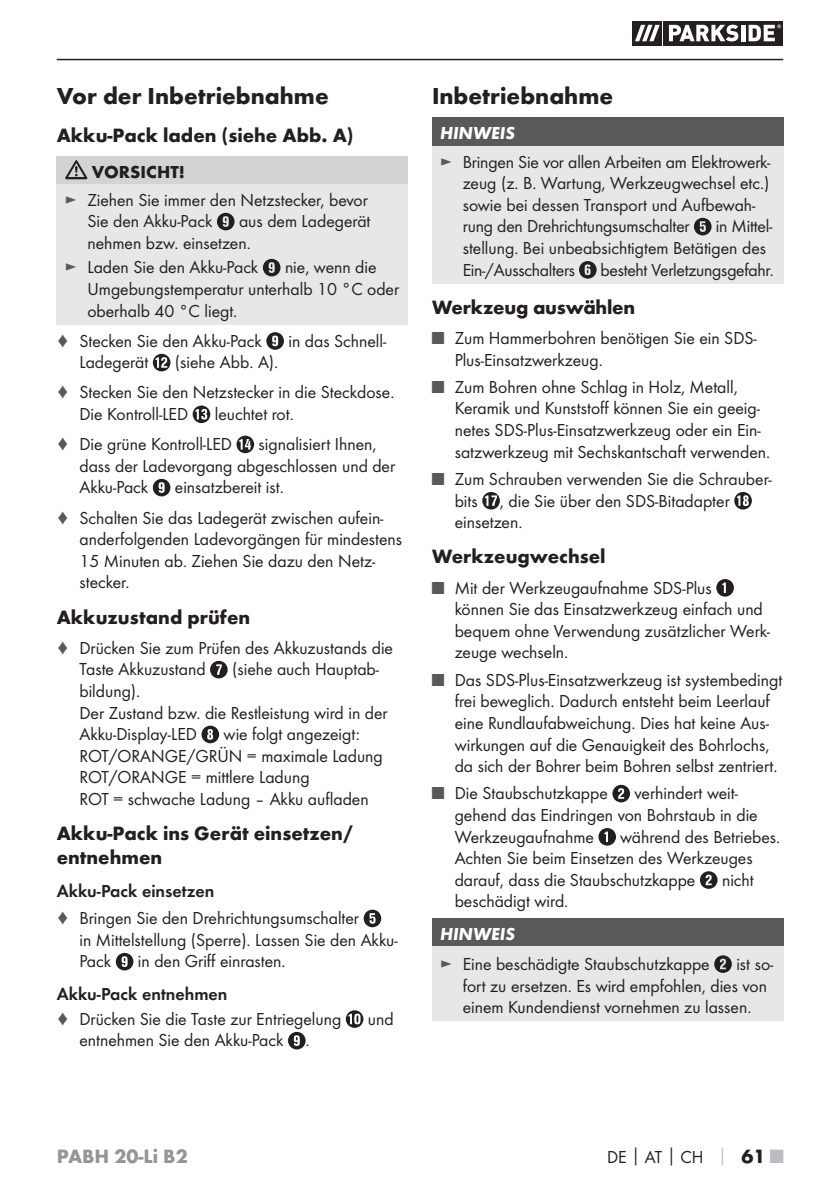
<style>
.page{position:relative;width:840px;height:1191px;background:#fff}
.page>*{position:absolute;margin:0;border:0;box-sizing:border-box;transform-origin:0 0}
.t1{font:700 24px "Futura";color:#231f20}
.t2{font:700 20px/24px "Futura";color:#231f20}
.t3{font:700 20px "Futura";color:#939598}
.t4{font:18px/21.6px "Futura Boo";color:#231f20}
.t5{font:18px "Futura Dem";color:#231f20}
.t6{font:italic 700 18px "Futura";color:#fff}
.t7{font:700 18px "Futura";color:#231f20}
.s1{color:#58595b}
.s2{font-family:"Futura";font-weight:700}
.s3{font-family:"Futura";font-weight:700;color:#bbbdc0}
.s4{font-family:"Futura";font-weight:700;font-size:20px}
.s5{font-family:"Futura";font-weight:700;font-size:20px;color:#bbbdc0}
</style>
<div class="page">
<hr style="left:57px;top:59px;width:725px;height:1px;background:#231f20">
<svg style="left:661px;top:21px;width:1px;height:24px"></svg>
<svg style="left:632px;top:21px;width:29px;height:24px"></svg>
<svg style="left:663px;top:21px;width:119px;height:24px"></svg>
<svg style="left:634px;top:25px;width:25px;height:16px"></svg>
<svg style="left:668px;top:25px;width:70px;height:16px"></svg>
<svg style="left:740px;top:25px;width:4px;height:16px"></svg>
<svg style="left:748px;top:24px;width:32px;height:17px"></svg>
<div style="left:57px;top:156px;width:351px;height:28px;background:#d1d3d4"></div>
<div style="left:57px;top:184px;width:351px;height:141px;background:#e6e7e8"></div>
<svg style="left:65px;top:160px;width:22px;height:19px"></svg>
<svg style="left:217px;top:213px;width:17px;height:17px"></svg>
<svg style="left:263px;top:259px;width:17px;height:17px"></svg>
<svg style="left:266px;top:332px;width:18px;height:18px"></svg>
<svg style="left:153px;top:354px;width:17px;height:17px"></svg>
<svg style="left:192px;top:405px;width:18px;height:18px"></svg>
<svg style="left:236px;top:435px;width:18px;height:18px"></svg>
<svg style="left:153px;top:479px;width:17px;height:17px"></svg>
<svg style="left:210px;top:661px;width:17px;height:17px"></svg>
<svg style="left:201px;top:725px;width:18px;height:18px"></svg>
<svg style="left:363px;top:909px;width:18px;height:18px"></svg>
<svg style="left:116px;top:953px;width:17px;height:17px"></svg>
<svg style="left:345px;top:1010px;width:18px;height:17px"></svg>
<svg style="left:288px;top:1032px;width:17px;height:17px"></svg>
<div style="left:432px;top:118px;width:350px;height:28px;background:#58595b"></div>
<div style="left:432px;top:146px;width:350px;height:138px;background:#e6e7e8"></div>
<svg style="left:694px;top:218px;width:17px;height:17px"></svg>
<svg style="left:579px;top:261px;width:17px;height:18px"></svg>
<svg style="left:482px;top:492px;width:17px;height:17px"></svg>
<svg style="left:734px;top:492px;width:17px;height:17px"></svg>
<svg style="left:716px;top:579px;width:17px;height:17px"></svg>
<svg style="left:612px;top:785px;width:17px;height:17px"></svg>
<svg style="left:598px;top:828px;width:17px;height:17px"></svg>
<svg style="left:700px;top:871px;width:17px;height:18px"></svg>
<div style="left:432px;top:918px;width:350px;height:28px;background:#58595b"></div>
<div style="left:432px;top:946px;width:350px;height:75px;background:#e6e7e8"></div>
<svg style="left:714px;top:955px;width:17px;height:18px"></svg>
<h1 class="t1" style="left:57px;top:87px;width:273px">Vor der Inbetriebnahme</h1>
<p class="t2" style="left:57px;top:125px;width:298px">Akku-Pack laden (siehe Abb. A)</p>
<p class="t7" style="left:92px;top:165px;width:94px">VORSICHT!</p>
<p class="t4" style="left:87px;top:190px;width:282px;text-indent:-23px"><span class="s1">►</span> Ziehen Sie immer den Netzstecker, bevor<br>Sie den Akku-Pack</p>
<p class="t4" style="left:87px;top:211px;width:284px;text-indent:151px">aus dem Ladegerät nehmen bzw. einsetzen.</p>
<p class="t4" style="left:65px;top:257px;width:195px"><span class="s1">►</span> Laden Sie den Akku-Pack</p>
<p class="t4" style="left:87px;top:257px;width:313px;text-indent:197px">nie, wenn die<br>Umgebungstemperatur unterhalb 10 °C oder oberhalb 40 °C liegt.</p>
<p class="t4" style="left:57px;top:331px;width:206px"><span class="s1">♦</span> Stecken Sie den Akku-Pack</p>
<p class="t4" style="left:288px;top:331px;width:99px">in das Schnell-</p>
<p class="t4" style="left:79px;top:352px;width:70px">Ladegerät</p>
<p class="t4" style="left:57px;top:348px;width:339px;line-height:30px;text-align:center">(siehe Abb. A).<br><span class="s1">♦</span> Stecken Sie den Netzstecker in die Steckdose.</p>
<p class="t4" style="left:79px;top:404px;width:110px">Die Kontroll-LED</p>
<p class="t4" style="left:57px;top:400px;width:238px;line-height:30px;text-indent:158px">leuchtet rot. <span class="s1">♦</span> Die grüne Kontroll-LED</p>
<p class="t4" style="left:79px;top:434px;width:317px;text-indent:179px">signalisiert Ihnen, dass der Ladevorgang abgeschlossen und der<br>Akku-Pack</p>
<p class="t4" style="left:57px;top:473px;width:328px;line-height:30px;text-indent:118px">einsatzbereit ist.<br><span class="s1">♦</span> Schalten Sie das Ladegerät zwischen aufein-</p>
<p class="t4" style="left:79px;top:529px;width:324px">anderfolgenden Ladevorgängen für mindestens<br>15 Minuten ab. Ziehen Sie dazu den Netz&shy;stecker.</p>
<p class="t2" style="left:57px;top:607px;width:195px">Akkuzustand prüfen</p>
<p class="t4" style="left:79px;top:638px;width:315px;text-indent:-23px"><span class="s1">♦</span> Drücken Sie zum Prüfen des Akkuzustands die<br>Taste Akkuzustand</p>
<p class="t4" style="left:232px;top:659px;width:148px">(siehe auch Hauptab-</p>
<p class="t4" style="left:79px;top:681px;width:309px">bildung).<br>Der Zustand bzw. die Restleistung wird in der<br>Akku-Display-LED</p>
<p class="t4" style="left:79px;top:724px;width:305px;text-indent:144px">wie folgt angezeigt:<br>ROT/ORANGE/GRÜN = maximale Ladung<br>ROT/ORANGE = mittlere Ladung<br>ROT = schwache Ladung – Akku aufladen</p>
<p class="t2" style="left:57px;top:823px;width:297px">Akku-Pack ins Gerät einsetzen/ entnehmen</p>
<p class="t5" style="left:57px;top:883px;width:159px">Akku-Pack einsetzen</p>
<p class="t4" style="left:79px;top:908px;width:319px;text-indent:-23px"><span class="s1">♦</span> Bringen Sie den Drehrichtungsumschalter<br>in Mittelstellung (Sperre). Lassen Sie den Akku-<br>Pack</p>
<p class="t4" style="left:138px;top:951px;width:149px">in den Griff einrasten.</p>
<p class="t5" style="left:57px;top:986px;width:172px">Akku-Pack entnehmen</p>
<p class="t4" style="left:57px;top:1009px;width:286px"><span class="s1">♦</span> Drücken Sie die Taste zur Entriegelung</p>
<p class="t4" style="left:368px;top:1009px;width:27px">und</p>
<p class="t4" style="left:79px;top:1030px;width:231px">entnehmen Sie den Akku-Pack .</p>
<h1 class="t1" style="left:432px;top:87px;width:182px">Inbetriebnahme</h1>
<p class="t6" style="left:440px;top:127px;width:76px">HINWEIS</p>
<p class="t4" style="left:462px;top:152px;width:309px;text-indent:-23px"><span class="s1">►</span> Bringen Sie vor allen Arbeiten am Elektrowerk&shy;zeug (z. B. Wartung, Werkzeugwechsel etc.) sowie bei dessen Transport und Aufbewah&shy;rung den Drehrichtungsumschalter</p>
<p class="t4" style="left:462px;top:216px;width:311px;text-indent:253px">in Mittel&shy;stellung. Bei unbeabsichtigtem Betätigen des<br>Ein-/Ausschalters</p>
<p class="t4" style="left:600px;top:260px;width:175px">besteht Verletzungsgefahr.</p>
<p class="t2" style="left:432px;top:297px;width:205px">Werkzeug auswählen</p>
<p class="t4" style="left:454px;top:328px;width:303px;text-indent:-23px"><span class="s1">■</span> Zum Hammerbohren benötigen Sie ein SDS-<br>Plus-Einsatzwerkzeug.</p>
<p class="t4" style="left:454px;top:377px;width:317px;text-indent:-23px"><span class="s1">■</span> Zum Bohren ohne Schlag in Holz, Metall, Keramik und Kunststoff können Sie ein geeig&shy;netes SDS-Plus-Einsatzwerkzeug oder ein Ein&shy;satzwerkzeug mit Sechskantschaft verwenden.</p>
<p class="t4" style="left:454px;top:469px;width:318px;text-indent:-23px"><span class="s1">■</span> Zum Schrauben verwenden Sie die Schrauber&shy;bits , die Sie über den SDS-Bitadapter einsetzen.</p>
<p class="t2" style="left:432px;top:546px;width:175px">Werkzeugwechsel</p>
<p class="t4" style="left:454px;top:578px;width:317px;text-indent:-23px"><span class="s1">■</span> Mit der Werkzeugaufnahme SDS-Plus<br>können Sie das Einsatzwerkzeug einfach und bequem ohne Verwendung zusätzlicher Werk&shy;zeuge wechseln.</p>
<p class="t4" style="left:454px;top:670px;width:329px;text-indent:-23px"><span class="s1">■</span> Das SDS-Plus-Einsatzwerkzeug ist systembedingt frei beweglich. Dadurch entsteht beim Leerlauf eine Rundlaufabweichung. Dies hat keine Aus&shy;wirkungen auf die Genauigkeit des Bohrlochs, da sich der Bohrer beim Bohren selbst zentriert.</p>
<p class="t4" style="left:432px;top:783px;width:177px"><span class="s1">■</span> Die Staubschutzkappe</p>
<p class="t4" style="left:454px;top:783px;width:304px;text-indent:180px">verhindert weit&shy;gehend das Eindringen von Bohrstaub in die<br>Werkzeugaufnahme</p>
<p class="t4" style="left:454px;top:826px;width:327px;text-indent:165px">während des Betriebes.<br>Achten Sie beim Einsetzen des Werkzeuges darauf, dass die Staubschutzkappe</p>
<p class="t4" style="left:721px;top:870px;width:33px">nicht</p>
<p class="t4" style="left:454px;top:891px;width:115px">beschädigt wird.</p>
<p class="t6" style="left:440px;top:927px;width:76px">HINWEIS</p>
<p class="t4" style="left:440px;top:954px;width:271px"><span class="s1">►</span> Eine beschädigte Staubschutzkappe</p>
<p class="t4" style="left:462px;top:954px;width:312px;text-indent:273px">ist so&shy;fort zu ersetzen. Es wird empfohlen, dies von einem Kundendienst vornehmen zu lassen.</p>
<p class="t3" style="left:57px;top:1148px;width:132px">PABH 20-Li B2</p>
<p class="t4" style="left:606px;top:1146px;width:178px">DE<span class="s2">│</span>AT<span class="s2">│</span>CH <span class="s3">│</span> <span class="s4">61</span> <span class="s5">■</span></p>
</div>
